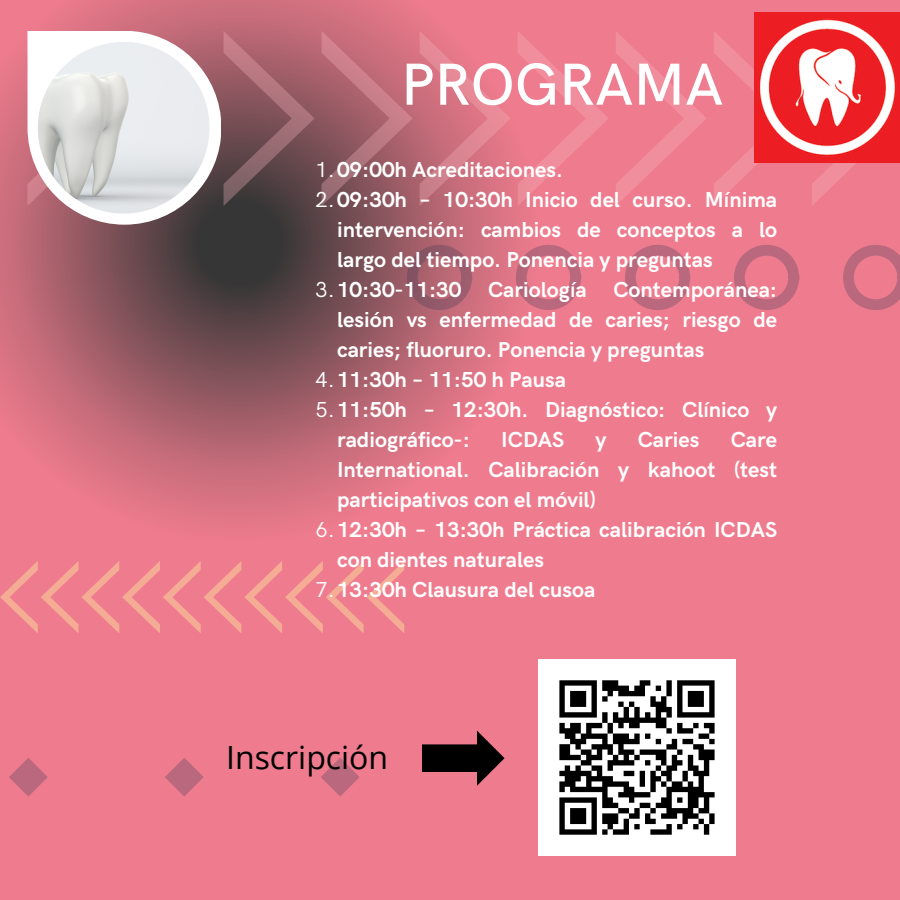
<style>
.page{position:relative;width:900px;height:900px;background:#ef7c8e}
.page>*{position:absolute;margin:0;border:0;box-sizing:border-box;transform-origin:0 0}
.t1{font:500 59.5px "HK Grotesk";color:#fff}
.t2{font:32px "Open Sans";color:#000}
.t3{font:700 21.7px/30px "HK Grotesk";color:#fff;text-align:justify}
.s1{font-weight:400}
</style>
<div class="page">
<svg style="left:0;top:0;width:523px;height:526px"></svg>
<svg style="left:224px;top:31px;width:91px;height:175px;background:#87585f"></svg>
<svg style="left:322px;top:31px;width:91px;height:175px;background:#ab6570"></svg>
<svg style="left:420px;top:31px;width:91px;height:175px"></svg>
<svg style="left:518px;top:31px;width:90px;height:175px"></svg>
<svg style="left:616px;top:32px;width:90px;height:173px"></svg>
<svg style="left:714px;top:32px;width:91px;height:173px"></svg>
<svg style="left:812px;top:162px;width:88px;height:43px"></svg>
<svg style="left:407px;top:245px;width:65px;height:65px;background:#a5606e"></svg>
<svg style="left:513px;top:245px;width:68px;height:65px"></svg>
<svg style="left:625px;top:245px;width:65px;height:65px"></svg>
<svg style="left:734px;top:245px;width:66px;height:65px"></svg>
<svg style="left:843px;top:245px;width:57px;height:65px"></svg>
<svg style="left:28px;top:31px;width:193px;height:194px;background:#c4aaae"></svg>
<img style="left:38px;top:42px;width:171px;height:172px">
<svg style="left:0;top:561px;width:404px;height:72px"></svg>
<svg style="left:9px;top:758px;width:39px;height:39px"></svg>
<svg style="left:165px;top:758px;width:39px;height:39px"></svg>
<svg style="left:321px;top:758px;width:39px;height:39px"></svg>
<img style="left:539px;top:659px;width:196px;height:197px">
<svg style="left:422px;top:731px;width:82px;height:55px"></svg>
<img style="left:754px;top:12px;width:146px;height:150px">
<p class="t1" style="left:401px;top:51px;width:324px">PROGRAMA</p>
<h1 class="t3" style="left:316px;top:155px;width:249px"><span class="s1">1.</span>09:00h Acreditaciones.</h1>
<p class="t3" style="left:337px;top:185px;width:442px;text-indent:-21px"><span class="s1">2.</span>09:30h – 10:30h Inicio del curso. Mínima intervención: cambios de conceptos a lo largo del tiempo. Ponencia y preguntas</p>
<p class="t3" style="left:337px;top:275px;width:442px;text-indent:-21px"><span class="s1">3.</span>10:30-11:30 Cariología Contemporánea: lesión vs enfermedad de caries; riesgo de caries; fluoruro. Ponencia y preguntas</p>
<p class="t3" style="left:316px;top:365px;width:252px"><span class="s1">4.</span>11:30h – 11:50 h Pausa</p>
<p class="t3" style="left:337px;top:395px;width:442px;text-indent:-21px"><span class="s1">5.</span>11:50h – 12:30h. Diagnóstico: Clínico y radiográfico-:</p>
<p class="t3" style="left:337px;top:425px;width:442px;text-indent:394px">Care International. Calibración y kahoot (test participativos con el móvil)</p>
<p class="t3" style="left:337px;top:515px;width:442px;text-indent:-21px"><span class="s1">6.</span>12:30h – 13:30h Práctica calibración ICDAS con dientes naturales</p>
<p class="t3" style="left:316px;top:575px;width:281px"><span class="s1">7.</span>13:30h Clausura del cusoa</p>
<p class="t3" style="left:501px;top:425px;width:65px">ICDAS</p>
<p class="t3" style="left:596px;top:425px;width:12px">y</p>
<p class="t3" style="left:638px;top:425px;width:63px">Caries</p>
<p class="t2" style="left:226px;top:735px;width:164px">Inscripción</p>
</div>
